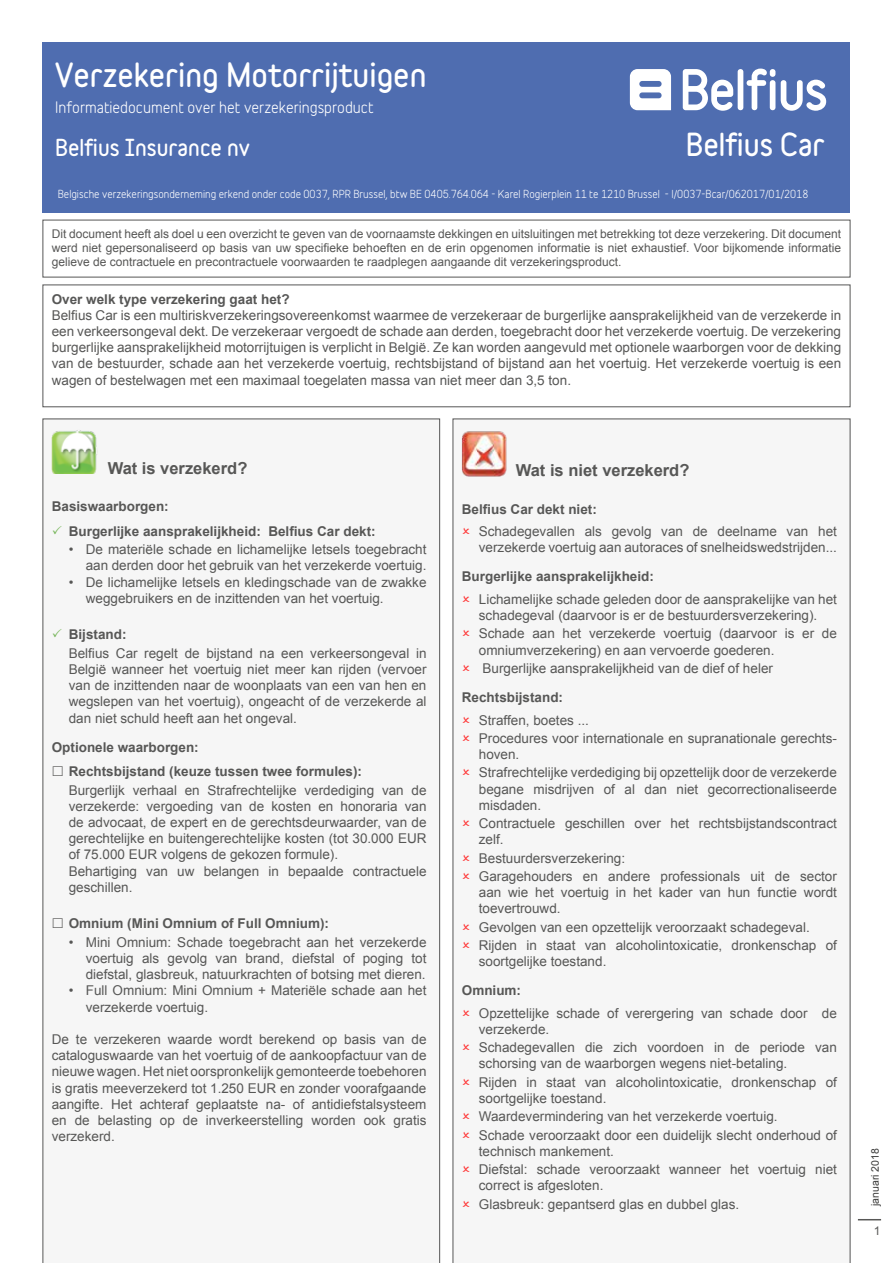
<style>
.page{position:relative;width:893px;height:1263px;background:#fff}
.page>*{position:absolute;margin:0;border:0;box-sizing:border-box;transform-origin:0 0}
.t1{font:700 30px "Belfius Normal";color:#fff}
.t2{font:700 28.5px "Belfius Normal";color:#fff}
.t3{font:700 21px "Belfius Normal";color:#fff}
.t4{font:700 16.5px "Arial";color:#575756}
.t5{font:15px "Belfius Alternative";color:#fff}
.t6{font:13.5px/16.2px "Arial";color:#575756}
.t7{font:700 13.5px/24.8px "Arial";color:#575756}
.t8{font:12px/14.4px "Arial";color:#575756;text-align:justify}
.t9{font:10.5px "Belfius Alternative";color:#fff}
.t10{font:10.5px "Arial";color:#3c3c3b}
</style>
<div class="page">
<svg style="left:858px;top:1219px;width:23px;height:1px"></svg>
<div style="left:43px;top:43px;width:807px;height:170px;background:#4f6db0"></div>
<div style="left:43px;top:285px;width:807px;height:122px;border:1px solid #575756"></div>
<div style="left:43px;top:419px;width:397px;height:844px;background:#f6f6f6"></div>
<div style="left:453px;top:419px;width:397px;height:844px;background:#f6f6f6"></div>
<svg style="left:630px;top:69px;width:41px;height:41px;background:#e1e6f1"></svg>
<svg style="left:683px;top:69px;width:50px;height:42px"></svg>
<div style="left:738px;top:69px;width:5px;height:41px;background:#fff;border-radius:3px"></div>
<svg style="left:747px;top:69px;width:28px;height:41px"></svg>
<svg style="left:781px;top:80px;width:45px;height:31px"></svg>
<svg style="left:53px;top:525px;width:9px;height:9px"></svg>
<svg style="left:53px;top:629px;width:9px;height:9px"></svg>
<svg style="left:53px;top:766px;width:10px;height:10px"></svg>
<svg style="left:53px;top:918px;width:10px;height:10px"></svg>
<svg style="left:463px;top:528px;width:7px;height:6px"></svg>
<svg style="left:463px;top:596px;width:7px;height:6px"></svg>
<svg style="left:463px;top:630px;width:7px;height:6px"></svg>
<svg style="left:463px;top:665px;width:7px;height:6px"></svg>
<svg style="left:463px;top:716px;width:7px;height:6px"></svg>
<svg style="left:463px;top:734px;width:7px;height:7px"></svg>
<svg style="left:463px;top:769px;width:7px;height:6px"></svg>
<svg style="left:463px;top:820px;width:7px;height:6px"></svg>
<svg style="left:463px;top:854px;width:7px;height:6px"></svg>
<svg style="left:463px;top:872px;width:7px;height:7px"></svg>
<svg style="left:463px;top:923px;width:7px;height:6px"></svg>
<svg style="left:463px;top:942px;width:7px;height:6px"></svg>
<svg style="left:463px;top:1009px;width:7px;height:6px"></svg>
<svg style="left:463px;top:1044px;width:7px;height:6px"></svg>
<svg style="left:463px;top:1078px;width:7px;height:7px"></svg>
<svg style="left:463px;top:1113px;width:7px;height:6px"></svg>
<svg style="left:463px;top:1131px;width:7px;height:6px"></svg>
<svg style="left:463px;top:1166px;width:7px;height:6px"></svg>
<svg style="left:463px;top:1200px;width:7px;height:6px"></svg>
<h1 class="t1" style="left:55px;top:51px;width:373px">Verzekering Motorrijtuigen</h1>
<p class="t5" style="left:55px;top:95px;width:320px">Informatiedocument over het verzekeringsproduct</p>
<h3 class="t3" style="left:55px;top:131px;width:196px">Belfius Insurance nv</h3>
<h2 class="t2" style="left:686px;top:122px;width:141px">Belfius Car</h2>
<p class="t9" style="left:58px;top:185px;width:752px">Belgische verzekeringsonderneming erkend onder code 0037, RPR Brussel, btw BE 0405.764.064 - Karel Rogierplein 11 te 1210 Brussel - I/0037-Bcar/062017/01/2018</p>
<p class="t8" style="left:52px;top:226px;width:791px">Dit document heeft als doel u een overzicht te geven van de voornaamste dekkingen en uitsluitingen met betrekking tot deze verzekering. Dit document werd niet gepersonaliseerd op basis van uw specifieke behoeften en de erin opgenomen informatie is niet exhaustief. Voor bijkomende informatie gelieve de contractuele en precontractuele voorwaarden te raadplegen aangaande dit verzekeringsproduct.</p>
<p class="t7" style="left:52px;top:287px;width:239px">Over welk type verzekering gaat het?</p>
<p class="t6" style="left:52px;top:307px;width:791px;text-align:justify">Belfius Car is een multiriskverzekeringsovereenkomst waarmee de verzekeraar de burgerlijke aansprakelijkheid van de verzekerde in een verkeersongeval dekt. De verzekeraar vergoedt de schade aan derden, toegebracht door het verzekerde voertuig. De verzekering burgerlijke aansprakelijkheid motorrijtuigen is verplicht in België. Ze kan worden aangevuld met optionele waarborgen voor de dekking van de bestuurder, schade aan het verzekerde voertuig, rechtsbijstand of bijstand aan het voertuig. Het verzekerde voertuig is een wagen of bestelwagen met een maximaal toegelaten massa van niet meer dan 3,5 ton.</p>
<p class="t4" style="left:108px;top:457px;width:141px">Wat is verzekerd?</p>
<p class="t7" style="left:69px;top:494px;width:308px;text-indent:-17px">Basiswaarborgen:<br>Burgerlijke aansprakelijkheid: Belfius Car dekt:</p>
<p class="t6" style="left:69px;top:541px;width:359px;text-align:right">• De materiële schade en lichamelijke letsels toegebracht aan derden door het gebruik van het verzekerde voertuig.</p>
<p class="t6" style="left:86px;top:574px;width:342px;text-indent:-17px">• De lichamelijke letsels en kledingschade van de zwakke weggebruikers en de inzittenden van het voertuig.</p>
<p class="t7" style="left:69px;top:623px;width:59px">Bijstand:</p>
<p class="t6" style="left:69px;top:645px;width:359px;text-align:justify">Belfius Car regelt de bijstand na een verkeersongeval in België wanneer het voertuig niet meer kan rijden (vervoer van de inzittenden naar de woonplaats van een van hen en wegslepen van het voertuig), ongeacht of de verzekerde al dan niet schuld heeft aan het ongeval.</p>
<p class="t7" style="left:69px;top:735px;width:295px;text-indent:-17px">Optionele waarborgen:<br>Rechtsbijstand (keuze tussen twee formules):</p>
<p class="t6" style="left:69px;top:782px;width:359px">Burgerlijk verhaal en Strafrechtelijke verdediging van de verzekerde: vergoeding van de kosten en honoraria van de advocaat, de expert en de gerechtsdeurwaarder, van de gerechtelijke en buitengerechtelijke kosten (tot 30.000 EUR of 75.000 EUR volgens de gekozen formule).<br>Behartiging van uw belangen in bepaalde contractuele geschillen.</p>
<p class="t7" style="left:69px;top:912px;width:262px">Omnium (Mini Omnium of Full Omnium):</p>
<p class="t6" style="left:86px;top:934px;width:342px;text-align:justify;text-indent:-17px">• Mini Omnium: Schade toegebracht aan het verzekerde voertuig als gevolg van brand, diefstal of poging tot diefstal, glasbreuk, natuurkrachten of botsing met dieren.</p>
<p class="t6" style="left:86px;top:983px;width:342px;text-indent:-17px">• Full Omnium: Mini Omnium + Materiële schade aan het verzekerde voertuig.</p>
<p class="t6" style="left:52px;top:1031px;width:376px;text-align:justify">De te verzekeren waarde wordt berekend op basis van de cataloguswaarde van het voertuig of de aankoopfactuur van de nieuwe wagen. Het niet oorspronkelijk gemonteerde toebehoren is gratis meeverzekerd tot 1.250 EUR en zonder voorafgaande aangifte. Het achteraf geplaatste na- of antidiefstalsysteem en de belasting op de inverkeerstelling worden ook gratis verzekerd.</p>
<p class="t4" style="left:516px;top:459px;width:175px">Wat is niet verzekerd?</p>
<p class="t7" style="left:462px;top:497px;width:137px">Belfius Car dekt niet:</p>
<p class="t6" style="left:479px;top:523px;width:360px">Schadegevallen als gevolg van de deelname van het verzekerde voertuig aan autoraces of snelheidswedstrijden...</p>
<p class="t7" style="left:462px;top:565px;width:194px">Burgerlijke aansprakelijkheid:</p>
<p class="t6" style="left:479px;top:591px;width:360px">Lichamelijke schade geleden door de aansprakelijke van het schadegeval (daarvoor is er de bestuurdersverzekering).</p>
<p class="t6" style="left:479px;top:626px;width:360px">Schade aan het verzekerde voertuig (daarvoor is er de omniumverzekering) en aan vervoerde goederen.</p>
<p class="t6" style="left:483px;top:660px;width:292px">Burgerlijke aansprakelijkheid van de dief of heler</p>
<p class="t7" style="left:462px;top:685px;width:103px">Rechtsbijstand:</p>
<p class="t6" style="left:479px;top:711px;width:360px;line-height:18.3px">Straffen, boetes ...<br>Procedures voor internationale en supranationale gerechts-</p>
<p class="t6" style="left:479px;top:745px;width:360px;line-height:18.3px">hoven.<br>Strafrechtelijke verdediging bij opzettelijk door de verzekerde</p>
<p class="t6" style="left:479px;top:781px;width:360px">begane misdrijven of al dan niet gecorrectionaliseerde misdaden.</p>
<p class="t6" style="left:479px;top:815px;width:360px">Contractuele geschillen over het rechtsbijstandscontract zelf.</p>
<p class="t6" style="left:479px;top:849px;width:360px;line-height:18.3px">Bestuurdersverzekering:<br>Garagehouders en andere professionals uit de sector</p>
<p class="t6" style="left:479px;top:884px;width:360px">aan wie het voertuig in het kader van hun functie wordt toevertrouwd.</p>
<p class="t6" style="left:479px;top:918px;width:360px;line-height:18.3px">Gevolgen van een opzettelijk veroorzaakt schadegeval.<br>Rijden in staat van alcoholintoxicatie, dronkenschap of</p>
<p class="t6" style="left:479px;top:953px;width:129px">soortgelijke toestand.</p>
<p class="t7" style="left:462px;top:978px;width:61px">Omnium:</p>
<p class="t6" style="left:479px;top:1005px;width:360px">Opzettelijke schade of verergering van schade door de verzekerde.</p>
<p class="t6" style="left:479px;top:1039px;width:360px">Schadegevallen die zich voordoen in de periode van schorsing van de waarborgen wegens niet-betaling.</p>
<p class="t6" style="left:479px;top:1074px;width:360px">Rijden in staat van alcoholintoxicatie, dronkenschap of soortgelijke toestand.</p>
<p class="t6" style="left:479px;top:1107px;width:360px;line-height:18.3px">Waardevermindering van het verzekerde voertuig.<br>Schade veroorzaakt door een duidelijk slecht onderhoud of</p>
<p class="t6" style="left:479px;top:1142px;width:360px;line-height:18.3px">technisch mankement.<br>Diefstal: schade veroorzaakt wanneer het voertuig niet</p>
<p class="t6" style="left:479px;top:1176px;width:262px;line-height:18.3px">correct is afgesloten.<br>Glasbreuk: gepantserd glas en dubbel glas.</p>
<p class="t10" style="left:868px;top:1206px;width:59px;rotate:-90deg">januari 2018</p>
<p class="t8" style="left:874px;top:1224px;width:8px">1</p>
</div>
